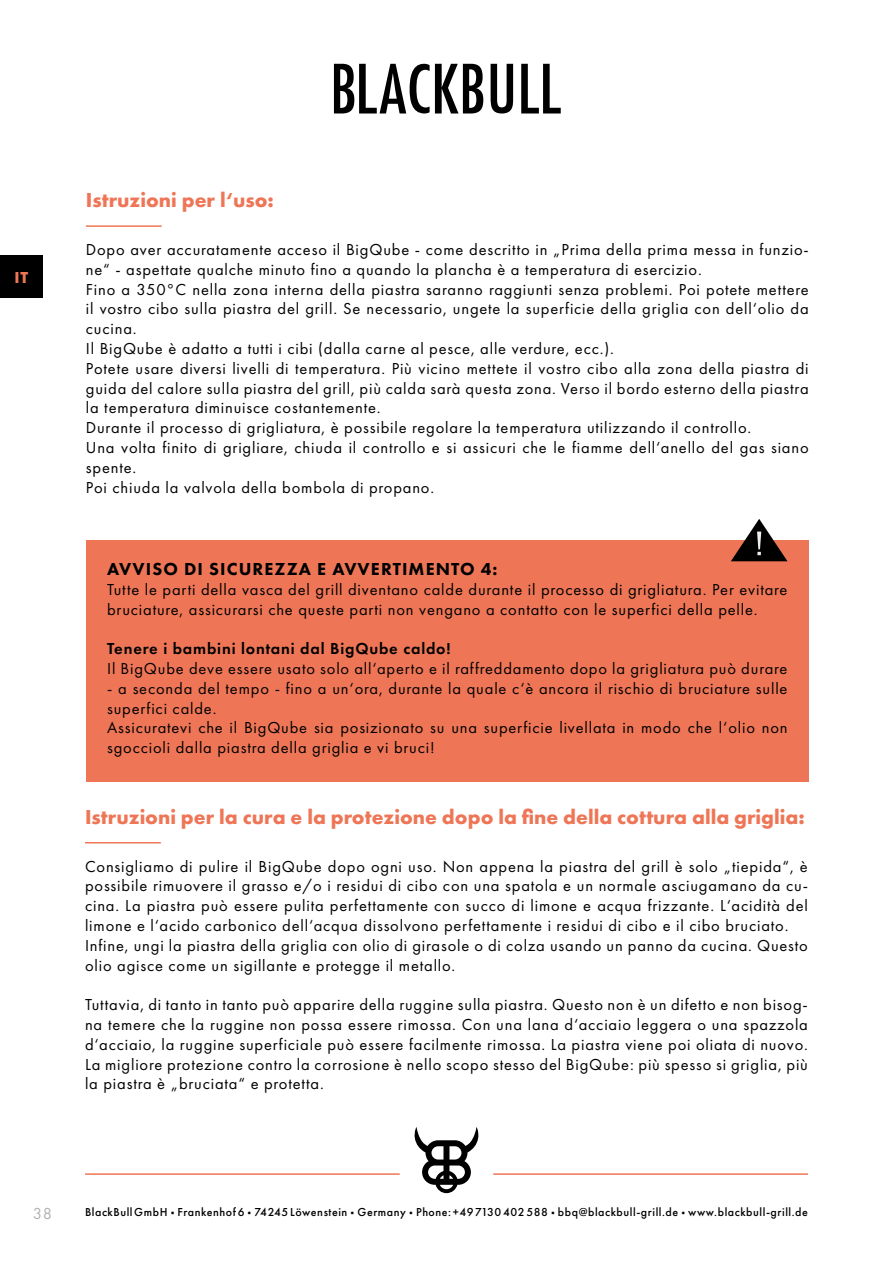
<style>
.page{position:relative;width:893px;height:1263px;background:#fff}
.page>*{position:absolute;margin:0;border:0;box-sizing:border-box;transform-origin:0 0}
.t1{font:700 21px "Futura PT";color:#ee7656}
.t2{font:800 18px "Futura PT";letter-spacing:.06em;color:#000}
.t3{font:16.5px/19.8px "Futura PT";letter-spacing:.05em;color:#000}
.t4{font:600 16.5px "Futura PT";letter-spacing:.05em;color:#000}
.t5{font:16.5px "Futura PT";color:#b3b2b2}
.t6{font:700 16.5px "Futura PT";color:#ee7656}
.t7{font:500 12px "Futura PT";letter-spacing:.045em;color:#000}
.s1{font-family:"Acumin Pro";font-weight:400}
</style>
<div class="page">
<svg style="left:334px;top:64px;width:149px;height:49px"></svg>
<svg style="left:491px;top:64px;width:22px;height:49px"></svg>
<svg style="left:521px;top:64px;width:40px;height:49px"></svg>
<svg style="left:415px;top:1127px;width:63px;height:66px"></svg>
<hr style="left:493px;top:1173px;width:315px;height:2px;background:#ee7656">
<hr style="left:85px;top:1173px;width:315px;height:2px;background:#ee7656">
<div style="left:0;top:255px;width:43px;height:43px;background:#000"></div>
<hr style="left:85px;top:842px;width:76px;height:1px;background:#ee7656">
<hr style="left:86px;top:225px;width:76px;height:2px;background:#ee7656">
<div style="left:86px;top:540px;width:723px;height:241px;background:#ee7656"></div>
<svg style="left:731px;top:519px;width:56px;height:42px"></svg>
<p class="t6" style="left:14px;top:267px;width:15px">IT</p>
<p class="t1" style="left:86px;top:187px;width:190px">Istruzioni per l‘uso:</p>
<p class="t3" style="left:86px;top:239px;width:724px">Dopo aver accuratamente acceso il BigQube - come descritto in „Prima della prima messa in funzio&shy;ne“ - aspettate qualche minuto fino a quando la plancha è a temperatura di esercizio.<br>Fino a 350°C nella zona interna della piastra saranno raggiunti senza problemi. Poi potete mettere il vostro cibo sulla piastra del grill. Se necessario, ungete la superficie della griglia con dell‘olio da cucina.<br>Il BigQube è adatto a tutti i cibi (dalla carne al pesce, alle verdure, ecc.).<br>Potete usare diversi livelli di temperatura. Più vicino mettete il vostro cibo alla zona della piastra di guida del calore sulla piastra del grill, più calda sarà questa zona. Verso il bordo esterno della piastra la temperatura diminuisce costantemente.<br>Durante il processo di grigliatura, è possibile regolare la temperatura utilizzando il controllo.<br>Una volta finito di grigliare, chiuda il controllo e si assicuri che le fiamme dell‘anello del gas siano spente.<br>Poi chiuda la valvola della bombola di propano.</p>
<p class="t2" style="left:107px;top:558px;width:392px">AVVISO DI SICUREZZA E AVVERTIMENTO 4:</p>
<p class="t3" style="left:107px;top:579px;width:682px">Tutte le parti della vasca del grill diventano calde durante il processo di grigliatura. Per evitare bruciature, assicurarsi che queste parti non vengano a contatto con le superfici della pelle.</p>
<p class="t4" style="left:107px;top:638px;width:345px">Tenere i bambini lontani dal BigQube caldo!</p>
<p class="t3" style="left:107px;top:659px;width:682px">Il BigQube deve essere usato solo all‘aperto e il raffreddamento dopo la grigliatura può durare</p>
<p class="t3" style="left:107px;top:678px;width:682px">- a seconda del tempo - fino a un‘ora, durante la quale c‘è ancora il rischio di bruciature sulle superfici calde.<br>Assicuratevi che il BigQube sia posizionato su una superficie livellata in modo che l‘olio non sgoccioli dalla piastra della griglia e vi bruci!</p>
<p class="t1" style="left:85px;top:803px;width:721px">Istruzioni per la cura e la protezione dopo la fine della cottura alla griglia:</p>
<p class="t3" style="left:85px;top:856px;width:724px">Consigliamo di pulire il BigQube dopo ogni uso. Non appena la piastra del grill è solo „tiepida“, è possibile rimuovere il grasso e/o i residui di cibo con una spatola e un normale asciugamano da cu&shy;cina. La piastra può essere pulita perfettamente con succo di limone e acqua frizzante. L‘acidità del limone e l‘acido carbonico dell‘acqua dissolvono perfettamente i residui di cibo e il cibo bruciato.<br>Infine, ungi la piastra della griglia con olio di girasole o di colza usando un panno da cucina. Questo olio agisce come un sigillante e protegge il metallo.</p>
<p class="t3" style="left:85px;top:995px;width:724px;text-align:justify">Tuttavia, di tanto in tanto può apparire della ruggine sulla piastra. Questo non è un difetto e non bisog&shy;na temere che la ruggine non possa essere rimossa. Con una lana d‘acciaio leggera o una spazzola d‘acciaio, la ruggine superficiale può essere facilmente rimossa. La piastra viene poi oliata di nuovo.<br>La migliore protezione contro la corrosione è nello scopo stesso del BigQube: più spesso si griglia, più la piastra è „bruciata“ e protetta.</p>
<p class="t5" style="left:33px;top:1204px;width:21px">38</p>
<p class="t7" style="left:85px;top:1205px;width:724px">BlackBull GmbH <span class="s1">•</span> Frankenhof 6 <span class="s1">•</span> 74245 Löwenstein <span class="s1">•</span> Germany <span class="s1">•</span> Phone: +49 7130 402 588 <span class="s1">•</span> bbq@blackbull-grill.de <span class="s1">•</span> www.blackbull-grill.de</p>
</div>
